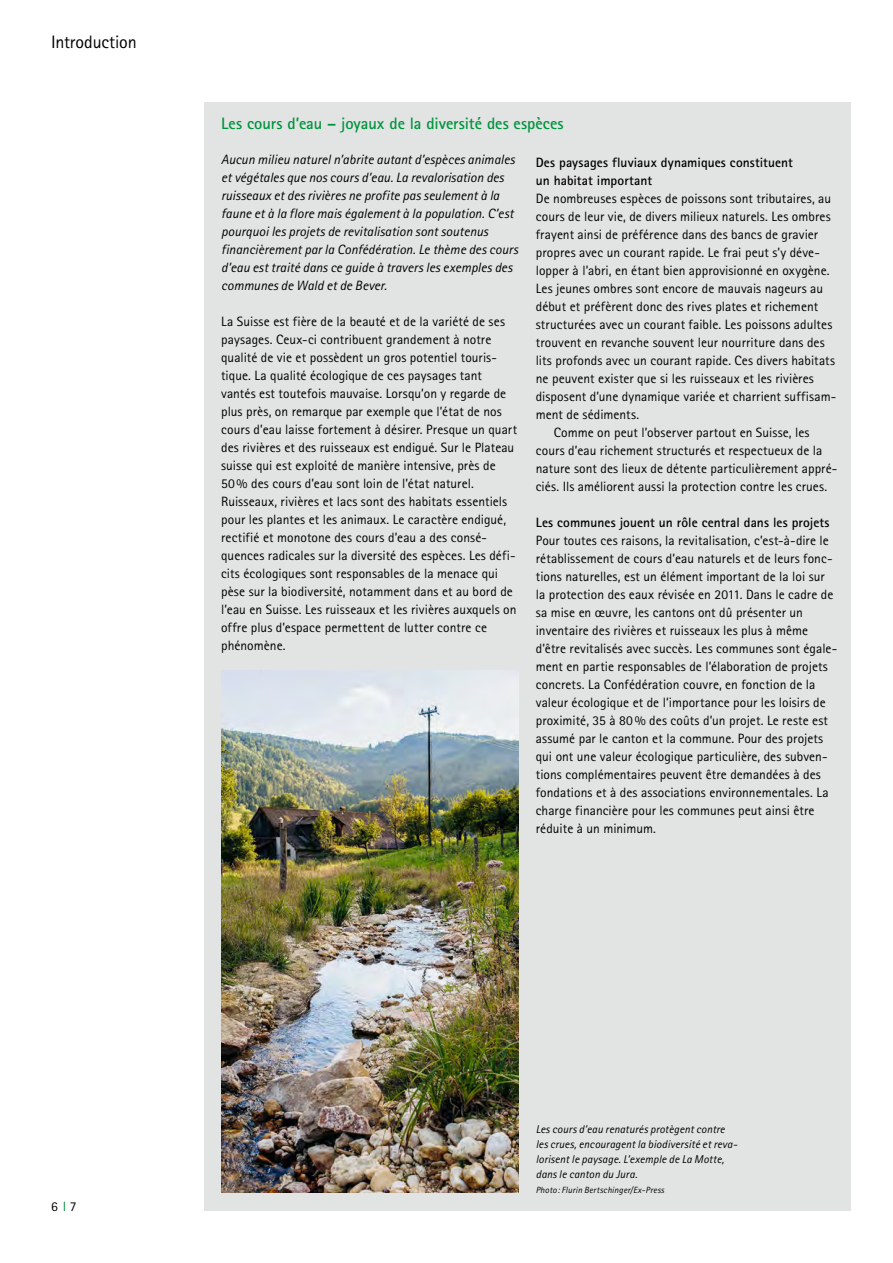
<style>
.page{position:relative;width:893px;height:1263px;background:#fff}
.page>*{position:absolute;margin:0;border:0;box-sizing:border-box;transform-origin:0 0}
.t1{font:18px "Rotis Sans Serif";letter-spacing:-.01em;color:#000}
.t2{font:700 16.5px "Rotis Sans Serif";color:#00943d}
.t3{font:13.5px/18px "Rotis Sans Serif";letter-spacing:.005em;color:#000}
.t4{font:italic 13.5px/18px "Rotis Sans Serif";color:#000}
.t5{font:700 13.5px/18px "Rotis Sans Serif";letter-spacing:.005em;color:#000}
.t6{font:italic 11.25px/15px "Rotis Sans Serif";letter-spacing:.01em;color:#000}
.t7{font:italic 9px "Rotis Sans Serif";letter-spacing:.02em;color:#000}
.s1{color:#00943d}
</style>
<div class="page">
<div style="left:204px;top:102px;width:646px;height:1108px;background:#e2e3e3"></div>
<img style="left:221px;top:671px;width:298px;height:522px">
<h1 class="t1" style="left:51px;top:31px;width:87px">Introduction</h1>
<p class="t2" style="left:221px;top:113px;width:344px">Les cours d’eau – joyaux de la diversité des espèces</p>
<p class="t4" style="left:221px;top:151px;width:298px">Aucun milieu naturel n’abrite autant d’espèces animales et végétales que nos cours d’eau. La revalorisation des ruisseaux et des rivières ne profite pas seulement à la faune et à la flore mais également à la population. C’est pourquoi les projets de revitalisation sont soutenus financièrement par la Confédération. Le thème des cours d’eau est traité dans ce guide à travers les exemples des communes de Wald et de Bever.</p>
<p class="t3" style="left:221px;top:313px;width:298px">La Suisse est fière de la beauté et de la variété de ses paysages. Ceux-ci contribuent grandement à notre qualité de vie et possèdent un gros potentiel touris&shy;tique. La qualité écologique de ces paysages tant vantés est toutefois mauvaise. Lorsqu’on y regarde de plus près, on remarque par exemple que l’état de nos cours d’eau laisse fortement à désirer. Presque un quart des rivières et des ruisseaux est endigué. Sur le Plateau suisse qui est exploité de manière intensive, près de 50% des cours d’eau sont loin de l’état naturel.<br>Ruisseaux, rivières et lacs sont des habitats essentiels pour les plantes et les animaux. Le caractère endigué, rectifié et monotone des cours d’eau a des consé&shy;quences radicales sur la diversité des espèces. Les défi&shy;cits écologiques sont responsables de la menace qui pèse sur la biodiversité, notamment dans et au bord de l’eau en Suisse. Les ruisseaux et les rivières auxquels on offre plus d’espace permettent de lutter contre ce phénomène.</p>
<p class="t5" style="left:536px;top:153px;width:259px">Des paysages fluviaux dynamiques constituent un habitat important</p>
<p class="t3" style="left:536px;top:189px;width:297px">De nombreuses espèces de poissons sont tributaires, au</p>
<p class="t3" style="left:536px;top:207px;width:297px">cours de leur vie, de divers milieux naturels. Les ombres</p>
<p class="t3" style="left:536px;top:225px;width:284px">frayent ainsi de préférence dans des bancs de gravier</p>
<p class="t3" style="left:536px;top:243px;width:286px">propres avec un courant rapide. Le frai peut s’y déve-</p>
<p class="t3" style="left:536px;top:261px;width:295px">lopper à l’abri, en étant bien approvisionné en oxygène.</p>
<p class="t3" style="left:536px;top:279px;width:289px">Les jeunes ombres sont encore de mauvais nageurs au</p>
<p class="t3" style="left:536px;top:297px;width:284px">début et préfèrent donc des rives plates et richement</p>
<p class="t3" style="left:536px;top:315px;width:298px">structurées avec un courant faible. Les poissons adultes</p>
<p class="t3" style="left:536px;top:333px;width:290px">trouvent en revanche souvent leur nourriture dans des</p>
<p class="t3" style="left:536px;top:351px;width:301px">lits profonds avec un courant rapide. Ces divers habitats</p>
<p class="t3" style="left:536px;top:369px;width:280px">ne peuvent exister que si les ruisseaux et les rivières</p>
<p class="t3" style="left:536px;top:387px;width:302px">disposent d’une dynamique variée et charrient suffisam-</p>
<p class="t3" style="left:536px;top:405px;width:105px">ment de sédiments.</p>
<p class="t3" style="left:554px;top:423px;width:257px">Comme on peut l’observer partout en Suisse, les</p>
<p class="t3" style="left:536px;top:441px;width:288px">cours d’eau richement structurés et respectueux de la</p>
<p class="t3" style="left:536px;top:459px;width:303px">nature sont des lieux de détente particulièrement appré-</p>
<p class="t3" style="left:536px;top:477px;width:293px">ciés. Ils améliorent aussi la protection contre les crues.</p>
<p class="t5" style="left:536px;top:513px;width:295px">Les communes jouent un rôle central dans les projets</p>
<p class="t3" style="left:536px;top:531px;width:303px">Pour toutes ces raisons, la revitalisation, c’est-à-dire le rétablissement de cours d’eau naturels et de leurs fonc&shy;tions naturelles, est un élément important de la loi sur la protection des eaux révisée en 2011. Dans le cadre de sa mise en œuvre, les cantons ont dû présenter un inventaire des rivières et ruisseaux les plus à même d’être revitalisés avec succès. Les communes sont égale&shy;ment en partie responsables de l’élaboration de projets concrets. La Confédération couvre, en fonction de la valeur écologique et de l’importance pour les loisirs de proximité, 35 à 80% des coûts d’un projet. Le reste est assumé par le canton et la commune. Pour des projets qui ont une valeur écologique particulière, des subven&shy;tions complémentaires peuvent être demandées à des fondations et à des associations environnementales. La charge financière pour les communes peut ainsi être réduite à un minimum.</p>
<p class="t3" style="left:51px;top:1197px;width:27px">6<span class="s1">I</span>7</p>
<p class="t6" style="left:536px;top:1121px;width:201px">Les cours d’eau renaturés protègent contre les crues, encouragent la biodiversité et reva&shy;lorisent le paysage. L’exemple de La Motte, dans le canton du Jura.</p>
<p class="t7" style="left:536px;top:1184px;width:130px">Photo: Flurin Bertschinger/Ex-Press</p>
</div>
